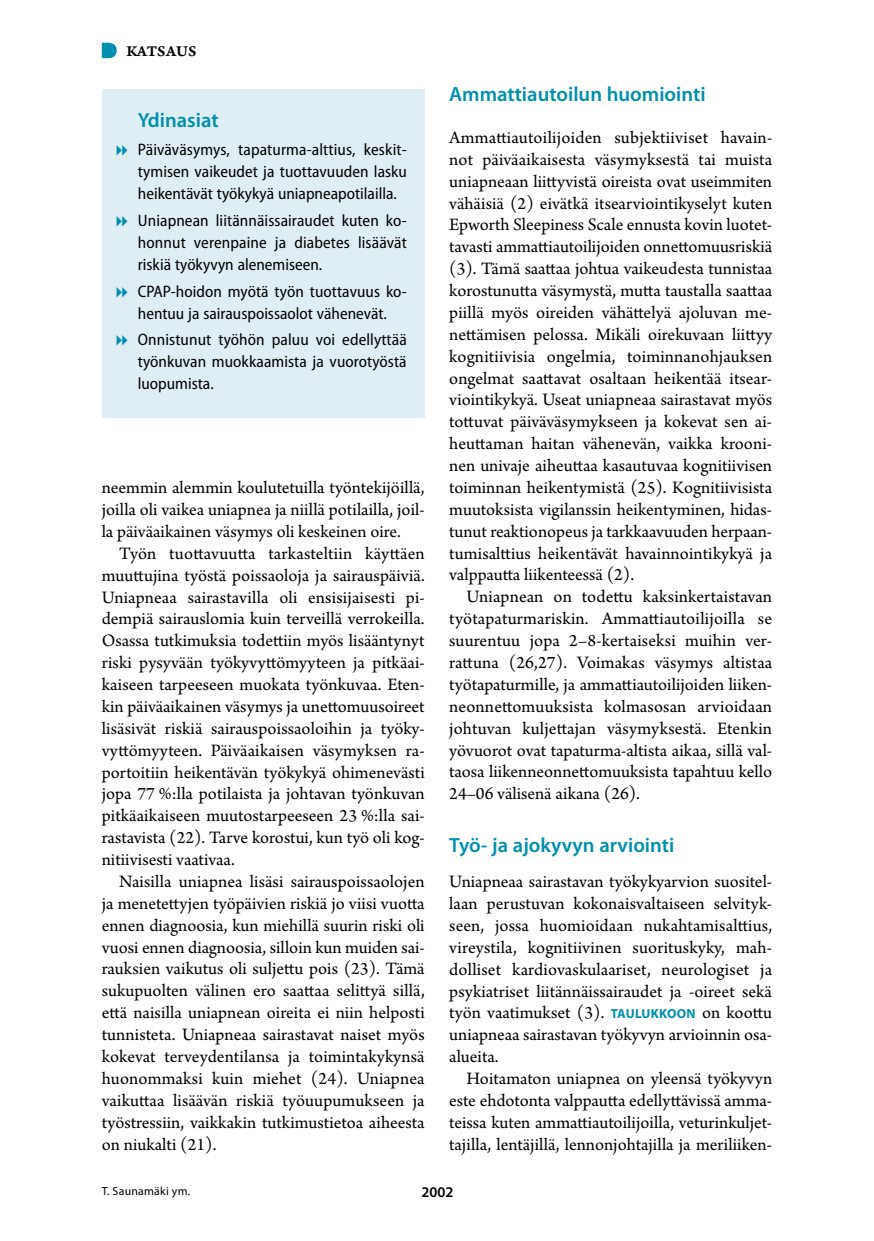
<style>
.page{position:relative;width:874px;height:1241px;background:#fff}
.page>*{position:absolute;margin:0;border:0;box-sizing:border-box;transform-origin:0 0}
.t1{font:600 20.65px "Myriad Pro";color:#008faf}
.t2{font:18.38px/21.9px "Arno Pro";color:#000;text-align:justify}
.t3{font:semi-condensed 16.62px/21.9px "Myriad Pro";color:#000;text-align:justify}
.t4{font:15.75px "Arno Pro Smbd Caption";letter-spacing:.005em;color:#000}
.t5{font:600 14.88px "Myriad Pro";color:#000}
.t6{font:11.9px "Myriad Pro";letter-spacing:.02em;color:#000}
.s1{font-family:"Myriad Pro";font-weight:700;font-size:13.12px;color:#008faf}
</style>
<div class="page">
<div style="left:102px;top:89px;width:322px;height:329px;background:#dfeef4"></div>
<svg style="left:102px;top:43px;width:15px;height:15px"></svg>
<p class="t4" style="left:126px;top:41px;width:71px">KATSAUS</p>
<p class="t1" style="left:138px;top:107px;width:82px">Ydinasiat</p>
<p class="t3" style="left:138px;top:139px;width:270px">Päiväväsymys, tapaturma-alttius, keskit&shy;tymisen vaikeudet ja tuottavuuden lasku heikentävät työkykyä uniapneapotilailla.</p>
<p class="t3" style="left:138px;top:209px;width:270px">Uniapnean liitännäissairaudet kuten ko&shy;honnut verenpaine ja diabetes lisäävät riskiä työkyvyn alenemiseen.</p>
<p class="t3" style="left:138px;top:280px;width:270px">CPAP-hoidon myötä työn tuottavuus ko&shy;hentuu ja sairauspoissaolot vähenevät.</p>
<p class="t3" style="left:138px;top:329px;width:270px">Onnistunut työhön paluu voi edellyttää työnkuvan muokkaamista ja vuorotyöstä luopumista.</p>
<p class="t2" style="left:102px;top:477px;width:324px">neemmin alemmin koulutetuilla työntekijöillä, joilla oli vaikea uniapnea ja niillä potilailla, joil&shy;la päiväaikainen väsymys oli keskeinen oire.</p>
<p class="t2" style="left:102px;top:543px;width:324px;text-indent:17px">Työn tuottavuutta tarkasteltiin käyttäen muuttujina työstä poissaoloja ja sairauspäiviä.<br>Uniapneaa sairastavilla oli ensisijaisesti pi&shy;dempiä sairauslomia kuin terveillä verrokeilla.<br>Osassa tutkimuksia todettiin myös lisääntynyt riski pysyvään työkyvyttömyyteen ja pitkäai&shy;kaiseen tarpeeseen muokata työnkuvaa. Eten&shy;kin päiväaikainen väsymys ja unettomuusoireet lisäsivät riskiä sairauspoissaoloihin ja työky&shy;vyttömyyteen. Päiväaikaisen väsymyksen ra&shy;portoitiin heikentävän työkykyä ohimenevästi jopa 77 %:lla potilaista ja johtavan työnkuvan pitkäaikaiseen muutostarpeeseen 23 %:lla sai&shy;rastavista (22). Tarve korostui, kun työ oli kog&shy;nitiivisesti vaativaa.</p>
<p class="t2" style="left:102px;top:871px;width:324px;text-indent:17px">Naisilla uniapnea lisäsi sairauspoissaolojen ja menetettyjen työpäivien riskiä jo viisi vuotta ennen diagnoosia, kun miehillä suurin riski oli vuosi ennen diagnoosia, silloin kun muiden sai&shy;rauksien vaikutus oli suljettu pois (23). Tämä sukupuolten välinen ero saattaa selittyä sillä, että naisilla uniapnean oireita ei niin helposti tunnisteta. Uniapneaa sairastavat naiset myös kokevat terveydentilansa ja toimintakykynsä huonommaksi kuin miehet (24). Uniapnea vaikuttaa lisäävän riskiä työuupumukseen ja työstressiin, vaikkakin tutkimustietoa aiheesta on niukalti (21).</p>
<p class="t1" style="left:449px;top:81px;width:258px">Ammattiautoilun huomiointi</p>
<p class="t2" style="left:449px;top:127px;width:324px">Ammattiautoilijoiden subjektiiviset havain&shy;not päiväaikaisesta väsymyksestä tai muista uniapneaan liittyvistä oireista ovat useimmiten vähäisiä (2) eivätkä itsearviointikyselyt kuten Epworth Sleepiness Scale ennusta kovin luotet&shy;tavasti ammattiautoilijoiden onnettomuusriskiä (3). Tämä saattaa johtua vaikeudesta tunnistaa korostunutta väsymystä, mutta taustalla saattaa piillä myös oireiden vähättelyä ajoluvan me&shy;nettämisen pelossa. Mikäli oirekuvaan liittyy kognitiivisia ongelmia, toiminnanohjauksen ongelmat saattavat osaltaan heikentää itsear&shy;viointikykyä. Useat uniapneaa sairastavat myös tottuvat päiväväsymykseen ja kokevat sen ai&shy;heuttaman haitan vähenevän, vaikka krooni&shy;nen univaje aiheuttaa kasautuvaa kognitiivisen toiminnan heikentymistä (25). Kognitiivisista muutoksista vigilanssin heikentyminen, hidas&shy;tunut reaktionopeus ja tarkkaavuuden herpaan&shy;tumisalttius heikentävät havainnointikykyä ja valppautta liikenteessä (2).</p>
<p class="t2" style="left:449px;top:586px;width:324px;text-indent:17px">Uniapnean on todettu kaksinkertaistavan työtapaturmariskin. Ammattiautoilijoilla se suurentuu jopa 2–8-kertaiseksi muihin ver&shy;rattuna (26,27). Voimakas väsymys altistaa työtapaturmille, ja ammattiautoilijoiden liiken&shy;neonnettomuuksista kolmasosan arvioidaan johtuvan kuljettajan väsymyksestä. Etenkin yövuorot ovat tapaturma-altista aikaa, sillä val&shy;taosa liikenneonnettomuuksista tapahtuu kello 24–06 välisenä aikana (26).</p>
<p class="t1" style="left:449px;top:831px;width:226px">Työ- ja ajokyvyn arviointi</p>
<p class="t2" style="left:449px;top:871px;width:324px">Uniapneaa sairastavan työkykyarvion suositel&shy;laan perustuvan kokonaisvaltaiseen selvityk&shy;seen, jossa huomioidaan nukahtamisalttius, vireystila, kognitiivinen suorituskyky, mah&shy;dolliset kardiovaskulaariset, neurologiset ja psykiatriset liitännäissairaudet ja -oireet sekä työn vaatimukset (3). <span class="s1">TAULUKKOON</span> on koottu uniapneaa sairastavan työkyvyn arvioinnin osa&shy;alueita.</p>
<p class="t2" style="left:449px;top:1068px;width:324px;text-indent:17px">Hoitamaton uniapnea on yleensä työkyvyn este ehdotonta valppautta edellyttävissä amma&shy;teissa kuten ammattiautoilijoilla, veturinkuljet&shy;tajilla, lentäjillä, lennonjohtajilla ja meriliiken-</p>
<p class="t6" style="left:102px;top:1183px;width:90px">T. Saunamäki ym.</p>
<p class="t5" style="left:421px;top:1182px;width:33px">2002</p>
</div>
